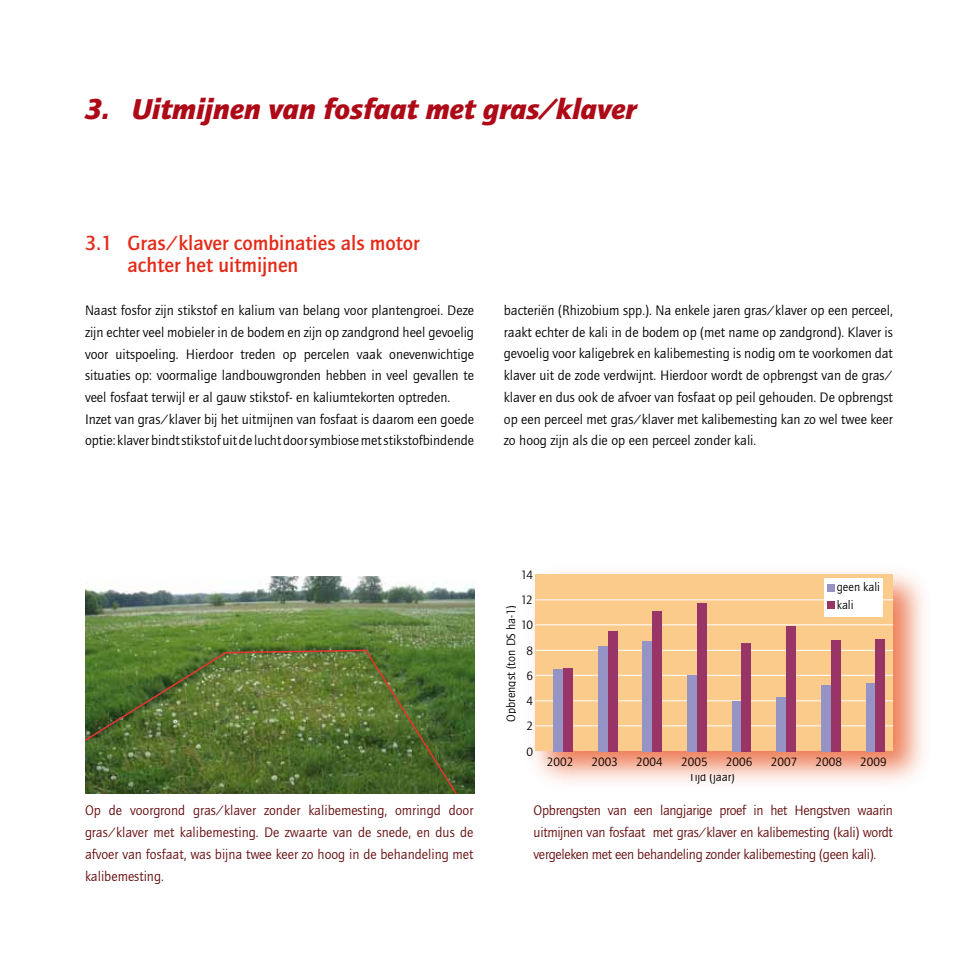
<style>
.page{position:relative;width:978px;height:978px;background:#fff}
.page>*{position:absolute;margin:0;border:0;box-sizing:border-box;transform-origin:0 0}
.t1{font:italic 900 29.7px "Quay Sans";color:#ad0917}
.t2{font:500 21px/21.8px "Quay Sans";color:#e42a18}
.t3{font:14.25px/21.8px "Quay Sans";color:#000}
.t4{font:14.25px/21.8px "Quay Sans";letter-spacing:-.02em;color:#650d0e;text-align:justify}
.t5{font:12.45px/17.4px "Quay Sans";color:#000}
</style>
<div class="page">
<img style="left:85px;top:576px;width:389px;height:73px">
<svg style="left:85px;top:649px;width:389px;height:144px;background:#546d2f"></svg>
<img style="left:533px;top:572px;width:391px;height:210px">
<div style="left:536px;top:574px;width:357px;height:177px;background:#fbcb8c"></div>
<hr style="left:536px;top:726px;width:357px;height:1px;background:#fff">
<hr style="left:536px;top:701px;width:357px;height:1px;background:#fff">
<hr style="left:536px;top:675px;width:357px;height:1px;background:#fff">
<hr style="left:536px;top:650px;width:357px;height:1px;background:#fff">
<hr style="left:536px;top:625px;width:357px;height:1px;background:#fff">
<hr style="left:536px;top:600px;width:357px;height:1px;background:#fff">
<div style="left:824px;top:578px;width:58px;height:38px;background:#fff"></div>
<div style="left:827px;top:584px;width:7px;height:8px;background:#9594c4"></div>
<div style="left:827px;top:602px;width:7px;height:7px;background:#993466"></div>
<div style="left:553px;top:669px;width:10px;height:83px;background:#9594c4"></div>
<div style="left:598px;top:646px;width:10px;height:106px;background:#9594c4"></div>
<div style="left:642px;top:641px;width:10px;height:111px;background:#9594c4"></div>
<div style="left:687px;top:675px;width:10px;height:77px;background:#9594c4"></div>
<div style="left:732px;top:702px;width:9px;height:50px;background:#9594c4"></div>
<div style="left:776px;top:697px;width:10px;height:55px;background:#9594c4"></div>
<div style="left:821px;top:685px;width:10px;height:67px;background:#9594c4"></div>
<div style="left:866px;top:683px;width:9px;height:69px;background:#9594c4"></div>
<div style="left:563px;top:668px;width:10px;height:84px;background:#993466"></div>
<div style="left:608px;top:631px;width:9px;height:121px;background:#993466"></div>
<div style="left:652px;top:611px;width:10px;height:141px;background:#993466"></div>
<div style="left:697px;top:603px;width:10px;height:149px;background:#993466"></div>
<div style="left:741px;top:643px;width:10px;height:109px;background:#993466"></div>
<div style="left:786px;top:626px;width:10px;height:126px;background:#993466"></div>
<div style="left:831px;top:640px;width:10px;height:112px;background:#993466"></div>
<div style="left:875px;top:639px;width:10px;height:113px;background:#993466"></div>
<h1 class="t1" style="left:85px;top:92px;width:553px">3. Uitmijnen van fosfaat met gras/klaver</h1>
<h2 class="t2" style="left:128px;top:232px;width:294px;text-indent:-43px">3.1 Gras/klaver combinaties als motor achter het uitmijnen</h2>
<p class="t3" style="left:85px;top:300px;width:391px">Naast fosfor zijn stikstof en kalium van belang voor plantengroei. Deze zijn echter veel mobieler in de bodem en zijn op zandgrond heel gevoelig voor uitspoeling. Hierdoor treden op percelen vaak onevenwichtige situaties op: voormalige landbouwgronden hebben in veel gevallen te veel fosfaat terwijl er al gauw stikstof- en kaliumtekorten optreden.<br>Inzet van gras/klaver bij het uitmijnen van fosfaat is daarom een goede optie: klaver bindt stikstof uit de lucht door symbiose met stikstofbindende</p>
<p class="t3" style="left:504px;top:300px;width:391px;text-align:justify">bacteriën (Rhizobium spp.). Na enkele jaren gras/klaver op een perceel, raakt echter de kali in de bodem op (met name op zandgrond). Klaver is gevoelig voor kaligebrek en kalibemesting is nodig om te voorkomen dat klaver uit de zode verdwijnt. Hierdoor wordt de opbrengst van de gras/ klaver en dus ook de afvoer van fosfaat op peil gehouden. De opbrengst op een perceel met gras/klaver met kalibemesting kan zo wel twee keer zo hoog zijn als die op een perceel zonder kali.</p>
<p class="t5" style="left:521px;top:566px;width:14px">14</p>
<p class="t5" style="left:521px;top:592px;width:14px">12</p>
<p class="t5" style="left:502px;top:722px;width:118px;rotate:-90deg">Opbrengst (ton DS ha-1)</p>
<p class="t5" style="left:521px;top:617px;width:14px">10</p>
<p class="t5" style="left:526px;top:642px;width:8px">8</p>
<p class="t5" style="left:526px;top:667px;width:8px">6</p>
<p class="t5" style="left:526px;top:693px;width:8px">4</p>
<p class="t5" style="left:526px;top:718px;width:8px">2</p>
<p class="t5" style="left:526px;top:743px;width:8px">0</p>
<p class="t5" style="left:837px;top:579px;width:45px">geen kali kali</p>
<p class="t5" style="left:547px;top:753px;width:28px">2002</p>
<p class="t5" style="left:592px;top:753px;width:28px">2003</p>
<p class="t5" style="left:636px;top:753px;width:28px">2004</p>
<p class="t5" style="left:681px;top:753px;width:28px">2005</p>
<p class="t5" style="left:726px;top:753px;width:28px">2006</p>
<p class="t5" style="left:771px;top:753px;width:28px">2007</p>
<p class="t5" style="left:816px;top:753px;width:28px">2008</p>
<p class="t5" style="left:860px;top:753px;width:28px">2009</p>
<p class="t5" style="left:689px;top:768px;width:47px">Tijd (jaar)</p>
<p class="t4" style="left:85px;top:800px;width:390px">Op de voorgrond gras/klaver zonder kalibemesting, omringd door gras/klaver met kalibemesting. De zwaarte van de snede, en dus de afvoer van fosfaat, was bijna twee keer zo hoog in de behandeling met kalibemesting.</p>
<p class="t4" style="left:534px;top:800px;width:361px">Opbrengsten van een langjarige proef in het Hengstven waarin uitmijnen van fosfaat met gras/klaver en kalibemesting (kali) wordt vergeleken met een behandeling zonder kalibemesting (geen kali).</p>
</div>
